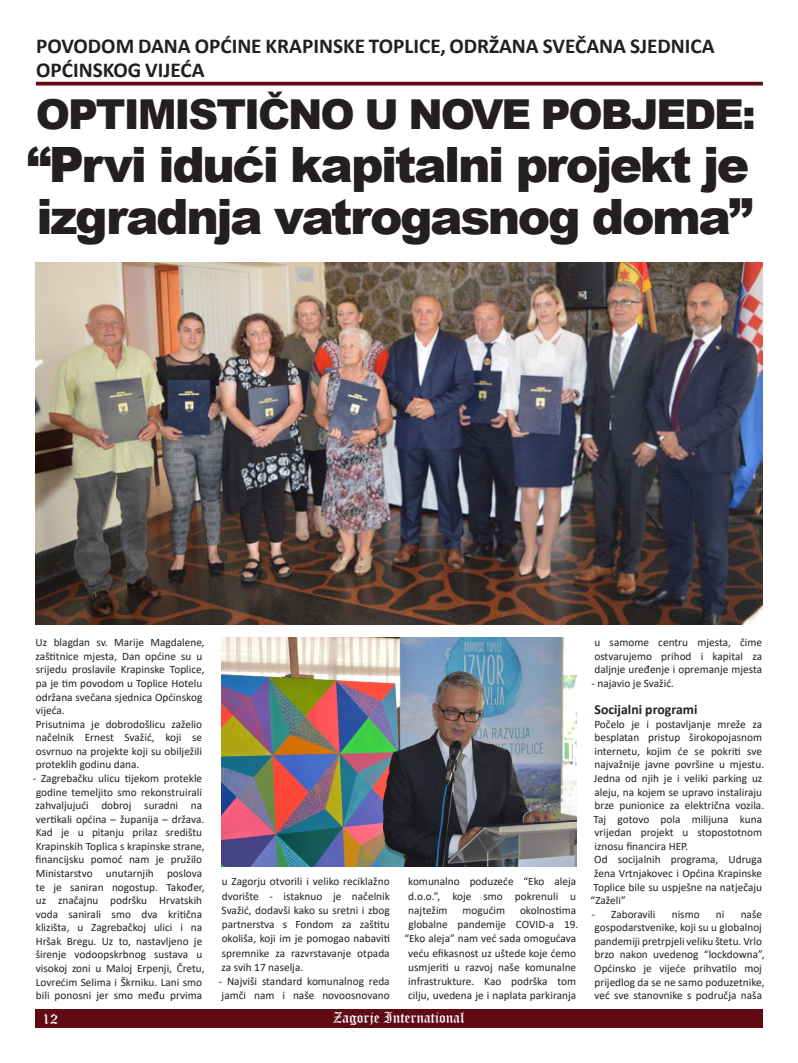
<style>
.page{position:relative;width:798px;height:1063px;background:#fff}
.page>*{position:absolute;margin:0;border:0;box-sizing:border-box;transform-origin:0 0}
.t1{font:900 48.75px/52.5px "Arial";letter-spacing:-.05em;color:#231f20}
.t2{font:900 41.25px "Arial";letter-spacing:-.05em;color:#231f20}
.t3{font:700 21.25px/23.8px "Calibri";color:#231f20}
.t4{font:15px "Old English Text";color:#fff}
.t5{font:700 13.75px "Calibri";color:#231f20}
.t6{font:11.25px/13.6px "Calibri";color:#231f20}
</style>
<div class="page">
<div style="left:35px;top:1009px;width:727px;height:19px;background:#600a14"></div>
<svg style="left:36px;top:82px;width:726px;height:4px;background:#732730"></svg>
<img style="left:35px;top:263px;width:727px;height:361px">
<img style="left:221px;top:638px;width:355px;height:228px">
<p class="t3" style="left:36px;top:34px;width:679px">POVODOM DANA OPĆINE KRAPINSKE TOPLICE, ODRŽANA SVEČANA SJEDNICA<br>OPĆINSKOG VIJEĆA</p>
<p class="t2" style="left:36px;top:85px;width:721px">OPTIMISTIČNO U NOVE POBJEDE:</p>
<p class="t1" style="left:27px;top:137px;width:727px">“Prvi idući kapitalni projekt je izgradnja vatrogasnog doma”</p>
<p class="t6" style="left:36px;top:635px;width:170px">Uz blagdan sv. Marije Magdalene, zaštitnice mjesta, Dan općine su u srijedu proslavile Krapinske Toplice, pa je tim povodom u Toplice Hotelu održana svečana sjednica Općinskog vijeća.</p>
<p class="t6" style="left:36px;top:717px;width:168px;text-align:justify">Prisutnima je dobrodošlicu zaželio načelnik Ernest Svažić, koji se osvrnuo na projekte koji su obilježili proteklih godinu dana.</p>
<p class="t6" style="left:33px;top:771px;width:173px">- Zagrebačku ulicu tijekom protekle godine temeljito smo rekonstruirali zahvaljujući dobroj suradni na vertikali općina – županija – država.<br>Kad je u pitanju prilaz središtu Krapinskih Toplica s krapinske strane, financijsku pomoć nam je pružilo Ministarstvo unutarnjih poslova te je saniran nogostup. Također, uz značajnu podršku Hrvatskih voda sanirali smo dva kritična klizišta, u Zagrebačkoj ulici i na Hršak Bregu. Uz to, nastavljeno je širenje vodoopskrbnog sustava u visokoj zoni u Maloj Erpenji, Čretu, Lovrećim Selima i Škrniku. Lani smo bili ponosni jer smo među prvima</p>
<p class="t6" style="left:221px;top:874px;width:170px;line-height:14.2px;text-align:justify">u Zagorju otvorili i veliko reciklažno dvorište - istaknuo je načelnik Svažić, dodavši kako su sretni i zbog partnerstva s Fondom za zaštitu okoliša, koji im je pomogao nabaviti spremnike za razvrstavanje otpada za svih 17 naselja.</p>
<p class="t6" style="left:218px;top:974px;width:172px;line-height:14.2px">- Najviši standard komunalnog reda jamči nam i naše novoosnovano</p>
<p class="t6" style="left:408px;top:874px;width:169px;line-height:14.2px;text-align:justify">komunalno poduzeće “Eko aleja d.o.o.”, koje smo pokrenuli u najtežim</p>
<p class="t6" style="left:462px;top:903px;width:44px">mogućim</p>
<p class="t6" style="left:404px;top:903px;width:175px;line-height:14.2px;text-align:right">okolnostima<br>globalne pandemije COVID-a 19. “Eko aleja” nam već sada omogućava veću efikasnost uz uštede koje ćemo usmjeriti u razvoj naše komunalne infrastrukture. Kao podrška tom cilju, uvedena je i naplata parkiranja</p>
<h3 class="t4" style="left:43px;top:1009px;width:17px">12</h3>
<h3 class="t4" style="left:333px;top:1008px;width:133px">Zagorje International</h3>
<p class="t6" style="left:594px;top:635px;width:169px;text-align:justify">u samome centru mjesta, čime ostvarujemo prihod i kapital za daljnje uređenje i opremanje mjesta</p>
<p class="t6" style="left:591px;top:676px;width:84px">- najavio je Svažić.</p>
<p class="t5" style="left:594px;top:700px;width:104px">Socijalni programi</p>
<p class="t6" style="left:593px;top:717px;width:172px">Počelo je i postavljanje mreže za besplatan pristup širokopojasnom internetu, kojim će se pokriti sve najvažnije javne površine u mjestu.<br>Jedna od njih je i veliki parking uz aleju, na kojem se upravo instaliraju brze punionice za električna vozila.<br>Taj gotovo pola milijuna kuna vrijedan projekt u stopostotnom iznosu financira HEP.</p>
<p class="t6" style="left:594px;top:853px;width:169px">Od socijalnih programa, Udruga</p>
<p class="t6" style="left:594px;top:866px;width:169px">žena Vrtnjakovec i Općina Krapinske</p>
<p class="t6" style="left:593px;top:880px;width:170px">Toplice bile su uspješne na natječaju</p>
<p class="t6" style="left:590px;top:893px;width:37px">“Zaželi”</p>
<p class="t6" style="left:591px;top:907px;width:66px">- Zaboravili</p>
<p class="t6" style="left:671px;top:907px;width:29px">nismo</p>
<p class="t6" style="left:715px;top:907px;width:10px">ni</p>
<p class="t6" style="left:594px;top:907px;width:172px;text-indent:146px">naše gospodarstvenike, koji su u globalnoj pandemiji pretrpjeli veliku štetu. Vrlo brzo nakon uvedenog “lockdowna”,<br>Općinsko je vijeće prihvatilo moj prijedlog da se ne samo poduzetnike, već sve stanovnike s područja naša</p>
</div>
